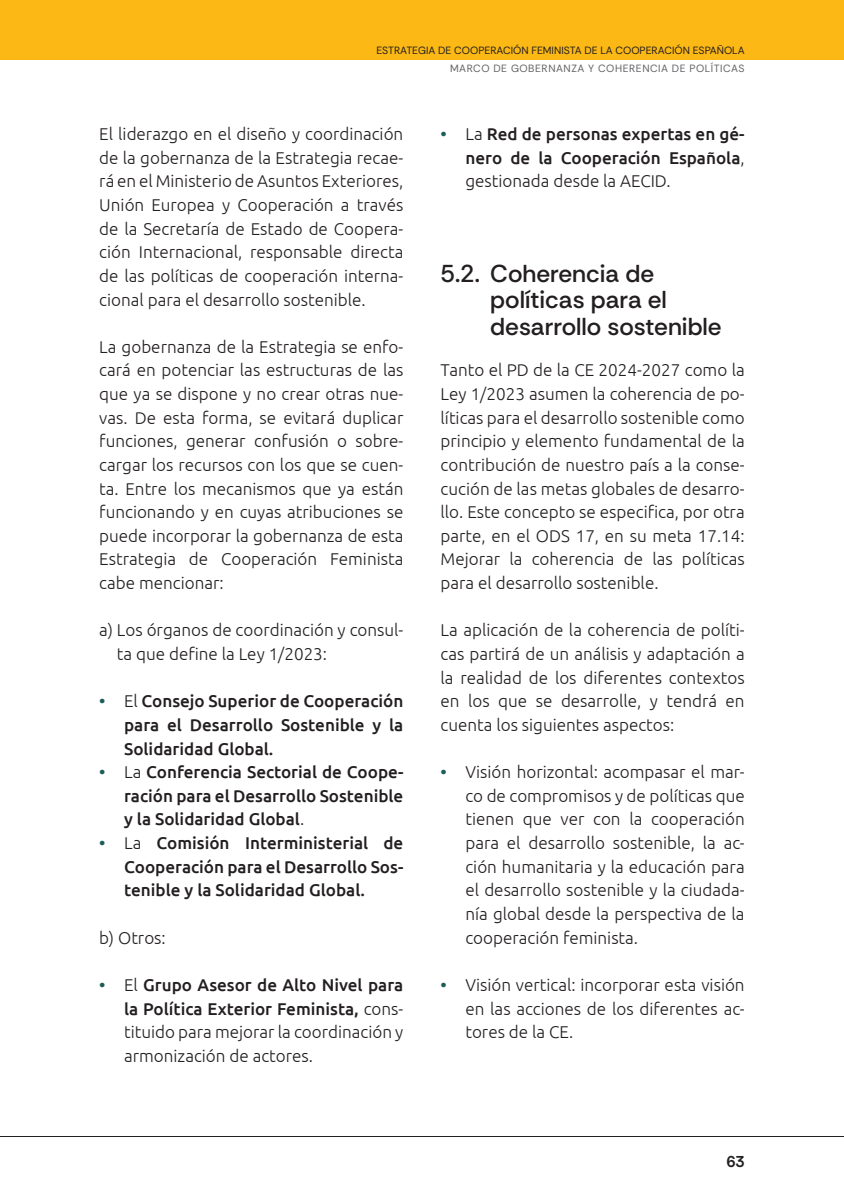
<style>
.page{position:relative;width:844px;height:1191px;background:#fff}
.page>*{position:absolute;margin:0;border:0;box-sizing:border-box;transform-origin:0 0}
.t1{font:24.5px/26.4px "Rethink Sans";color:#231f20}
.t2{font:300 17.15px/23.6px "Ubuntu";color:#231f20;text-align:justify}
.t3{font:500 17.15px/23.6px "Ubuntu";color:#231f20;text-align:justify}
.t4{font:15.75px "Rethink Sans";color:#231f20}
.t5{font:10.5px "Rethink Sans";color:#231f20}
.t6{font:10.5px "Rethink Sans";letter-spacing:.05em;color:#636366}
.s1{color:#1d5d59}
.s2{font-weight:300}
.s3{font-weight:500;color:#1d5d59}
.s4{font-weight:500}
</style>
<div class="page">
<hr style="left:0;top:0;width:1px;height:1191px;background:#fcb814">
<img style="left:0;top:819px;width:1px;height:372px">
<hr style="left:0;top:1136px;width:843px;height:1px;background:#231f20">
<div style="left:0;top:0;width:843px;height:60px;background:#fcb814"></div>
<p class="t5" style="left:376px;top:44px;width:370px">ESTRATEGIA DE COOPERACIÓN FEMINISTA DE LA COOPERACIÓN ESPAÑOLA</p>
<p class="t6" style="left:450px;top:62px;width:207px">Marco de gobernanza y coherencia</p>
<p class="t6" style="left:671px;top:62px;width:56px">de políticas</p>
<p class="t2" style="left:99px;top:122px;width:305px">El liderazgo en el diseño y coordinación de la gobernanza de la Estrategia recae&shy;rá en el Ministerio de Asuntos Exteriores, Unión Europea y Cooperación a través de la Secretaría de Estado de Coopera&shy;ción Internacional, responsable directa de las políticas de cooperación interna&shy;cional para el desarrollo sostenible.</p>
<p class="t2" style="left:99px;top:334px;width:305px">La gobernanza de la Estrategia se enfo&shy;cará en potenciar las estructuras de las que ya se dispone y no crear otras nue&shy;vas. De esta forma, se evitará duplicar funciones, generar confusión o sobre&shy;cargar los recursos con los que se cuen&shy;ta. Entre los mecanismos que ya están funcionando y en cuyas atribuciones se puede incorporar la gobernanza de esta Estrategia de Cooperación Feminista cabe mencionar:</p>
<p class="t2" style="left:117px;top:618px;width:288px;text-indent:-18px">a) Los órganos de coordinación y consul&shy;ta que define la Ley 1/2023:</p>
<p class="t3" style="left:124px;top:688px;width:281px;text-indent:-25px"><span class="s1">•</span> <span class="s2">El</span> Consejo Superior de Cooperación para el Desarrollo Sostenible y la Solidaridad Global.</p>
<p class="t3" style="left:124px;top:759px;width:281px;text-indent:-25px"><span class="s1">•</span> <span class="s2">La</span> Conferencia Sectorial de Coope&shy;ración para el Desarrollo Sostenible y la Solidaridad Global<span class="s2">.</span></p>
<p class="t3" style="left:124px;top:830px;width:281px;text-indent:-25px"><span class="s1">•</span> <span class="s2">La</span> Comisión Interministerial de Cooperación para el Desarrollo Sos&shy;tenible y la Solidaridad Global.</p>
<p class="t2" style="left:99px;top:925px;width:68px">b) Otros:</p>
<p class="t2" style="left:124px;top:972px;width:281px;text-indent:-25px"><span class="s3">•</span> El <span class="s4">Grupo Asesor de Alto Nivel para la Política Exterior Feminista,</span> cons&shy;tituido para mejorar la coordinación y armonización de actores.</p>
<p class="t3" style="left:465px;top:121px;width:281px;text-indent:-25px"><span class="s1">•</span> <span class="s2">La</span> Red de personas expertas en gé&shy;nero de la Cooperación Española<span class="s2">, gestionada desde la AECID.</span></p>
<p class="t1" style="left:490px;top:260px;width:233px;text-indent:-50px">5.2. Coherencia de políticas para el desarrollo sostenible</p>
<p class="t2" style="left:440px;top:358px;width:305px">Tanto el PD de la CE 2024-2027 como la Ley 1/2023 asumen la coherencia de po&shy;líticas para el desarrollo sostenible como principio y elemento fundamental de la contribución de nuestro país a la conse&shy;cución de las metas globales de desarro&shy;llo. Este concepto se especifica, por otra parte, en el ODS 17, en su meta 17.14:<br>Mejorar la coherencia de las políticas para el desarrollo sostenible.</p>
<p class="t2" style="left:440px;top:618px;width:305px">La aplicación de la coherencia de políti&shy;cas partirá de un análisis y adaptación a la realidad de los diferentes contextos en los que se desarrolle, y tendrá en cuenta los siguientes aspectos:</p>
<p class="t2" style="left:465px;top:760px;width:281px;text-indent:-25px"><span class="s3">•</span> Visión horizontal: acompasar el mar&shy;co de compromisos y de políticas que tienen que ver con la cooperación para el desarrollo sostenible, la ac&shy;ción humanitaria y la educación para el desarrollo sostenible y la ciudada&shy;nía global desde la perspectiva de la cooperación feminista.</p>
<p class="t2" style="left:465px;top:972px;width:281px;text-indent:-25px"><span class="s3">•</span> Visión vertical: incorporar esta visión en las acciones de los diferentes ac&shy;tores de la CE.</p>
<p class="t4" style="left:726px;top:1152px;width:20px">63</p>
</div>
